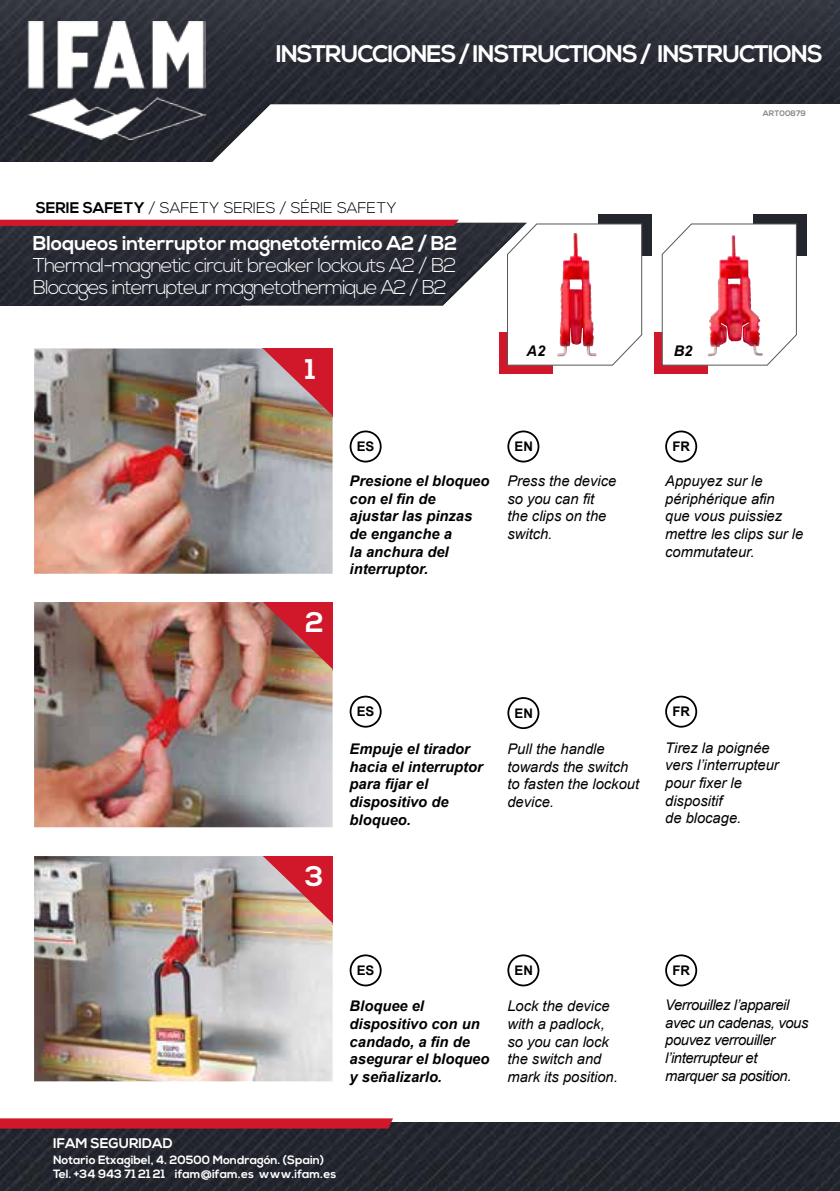
<style>
.page{position:relative;width:840px;height:1191px;background:#fff}
.page>*{position:absolute;margin:0;border:0;box-sizing:border-box;transform-origin:0 0}
.t1{font:700 28.4px "Nexa";color:#fff}
.t2{font:700 24px "Nexa";letter-spacing:-.05em;color:#fff}
.t3{font:300 20px/22px "Nexa";letter-spacing:-.06em;color:#fff}
.t4{font:700 20px "Nexa";letter-spacing:-.01em;color:#fff}
.t5{font:300 15.4px "Nexa";color:#000}
.t6{font:italic 14.6px/17.6px "Arial";color:#000}
.t7{font:italic 700 14.6px/17.6px "Arial";color:#000}
.t8{font:italic 14.6px/17.6px "Arial";letter-spacing:-.025em;color:#000}
.t9{font:700 14px "Nexa";color:#fff}
.t10{font:700 13.2px "Arial";color:#000}
.t11{font:700 12px/14px "Nexa";color:#fff}
.t12{font:700 8px "Nexa";color:#878787}
.s1{font-weight:700}
</style>
<div class="page">
<img style="left:0;top:0;width:839px;height:161px">
<img style="left:34px;top:348px;width:298px;height:226px">
<div style="left:349px;top:954px;width:32px;height:32px;border:2px solid #000;border-radius:50%"></div>
<div style="left:507px;top:954px;width:32px;height:32px;border:2px solid #000;border-radius:50%"></div>
<div style="left:664px;top:954px;width:32px;height:32px;border:2px solid #000;border-radius:50%"></div>
<div style="left:349px;top:695px;width:32px;height:32px;border:2px solid #000;border-radius:50%"></div>
<div style="left:507px;top:697px;width:32px;height:32px;border:2px solid #000;border-radius:50%"></div>
<div style="left:664px;top:695px;width:32px;height:32px;border:2px solid #000;border-radius:50%"></div>
<div style="left:349px;top:430px;width:32px;height:32px;border:2px solid #000;border-radius:50%"></div>
<div style="left:507px;top:430px;width:32px;height:32px;border:2px solid #000;border-radius:50%"></div>
<div style="left:664px;top:430px;width:32px;height:32px;border:2px solid #000;border-radius:50%"></div>
<img style="left:28px;top:21px;width:177px;height:119px">
<img style="left:0;top:1122px;width:839px;height:69px">
<svg style="left:0;top:1118px;width:393px;height:10px;background:#d12032"></svg>
<svg style="left:69px;top:104px;width:491px;height:119px"></svg>
<img style="left:0;top:223px;width:506px;height:82px">
<div style="left:560px;top:104px;width:279px;height:85px;background:#fff"></div>
<svg style="left:0;top:220px;width:458px;height:6px;background:#ce182a"></svg>
<div style="left:499px;top:332px;width:54px;height:41px;background:#d1182a"></div>
<div style="left:598px;top:214px;width:53px;height:42px;background:#23262d"></div>
<svg style="left:506px;top:223px;width:136px;height:143px"></svg>
<img style="left:34px;top:602px;width:298px;height:225px">
<img style="left:34px;top:856px;width:298px;height:225px">
<div style="left:653px;top:332px;width:54px;height:41px;background:#d1182a"></div>
<div style="left:752px;top:214px;width:54px;height:42px;background:#23262d"></div>
<svg style="left:661px;top:223px;width:135px;height:143px"></svg>
<h2 class="t2" style="left:276px;top:40px;width:548px">INSTRUCCIONES / INSTRUCTIONS / INSTRUCTIONS</h2>
<p class="t5" style="left:36px;top:198px;width:362px"><span class="s1">SERIE SAFETY</span> / SAFETY SERIES / SÉRIE SAFETY</p>
<h3 class="t4" style="left:33px;top:232px;width:425px">Bloqueos interruptor magnetotérmico A2 / B2</h3>
<h3 class="t3" style="left:33px;top:255px;width:425px">Thermal-magnetic circuit breaker lockouts A2 / B2<br>Blocages interrupteur magnetothermique A2 / B2</h3>
<h1 class="t1" style="left:305px;top:352px;width:12px">1</h1>
<p class="t7" style="left:526px;top:342px;width:20px">A2</p>
<p class="t7" style="left:673px;top:342px;width:20px">B2</p>
<p class="t10" style="left:356px;top:438px;width:19px">ES</p>
<p class="t10" style="left:514px;top:438px;width:20px">EN</p>
<p class="t10" style="left:672px;top:438px;width:19px">FR</p>
<p class="t12" style="left:762px;top:109px;width:45px">ART00879</p>
<h1 class="t1" style="left:305px;top:606px;width:20px">2</h1>
<p class="t7" style="left:349px;top:472px;width:141px">Presione el bloqueo con el fin de<br>ajustar las pinzas de enganche a<br>la anchura del interruptor.</p>
<p class="t6" style="left:507px;top:472px;width:110px">Press the device so you can fit the clips on the switch.</p>
<p class="t6" style="left:664px;top:472px;width:140px">Appuyez sur le périphérique afin<br>que vous puissiez mettre les clips sur le commutateur.</p>
<h1 class="t1" style="left:305px;top:860px;width:20px">3</h1>
<p class="t10" style="left:356px;top:703px;width:19px">ES</p>
<p class="t10" style="left:514px;top:704px;width:20px">EN</p>
<p class="t10" style="left:672px;top:703px;width:19px">FR</p>
<p class="t7" style="left:349px;top:741px;width:135px">Empuje el tirador hacia el interruptor para fijar el dispositivo de bloqueo.</p>
<p class="t6" style="left:507px;top:740px;width:133px">Pull the handle towards the switch to fasten the lockout device.</p>
<p class="t6" style="left:664px;top:739px;width:115px">Tirez la poignée vers l’interrupteur pour fixer le dispositif<br>de blocage.</p>
<p class="t10" style="left:356px;top:961px;width:19px">ES</p>
<p class="t10" style="left:514px;top:961px;width:20px">EN</p>
<p class="t10" style="left:672px;top:961px;width:19px">FR</p>
<p class="t6" style="left:507px;top:997px;width:112px">Lock the device with a padlock, so you can lock the switch and mark its position.</p>
<p class="t8" style="left:664px;top:996px;width:145px">Verrouillez l’appareil avec un cadenas, vous pouvez verrouiller l’interrupteur et marquer sa position.</p>
<p class="t7" style="left:349px;top:998px;width:141px">Bloquee el dispositivo con un candado, a fin de asegurar el bloqueo y señalizarlo.</p>
<p class="t9" style="left:53px;top:1135px;width:121px">IFAM SEGURIDAD</p>
<p class="t11" style="left:53px;top:1153px;width:284px">Notario Etxagibel, 4. 20500 Mondragón. (Spain)<br>Tel. +34 943 71 21 21 ifam@ifam.es www.ifam.es</p>
</div>
